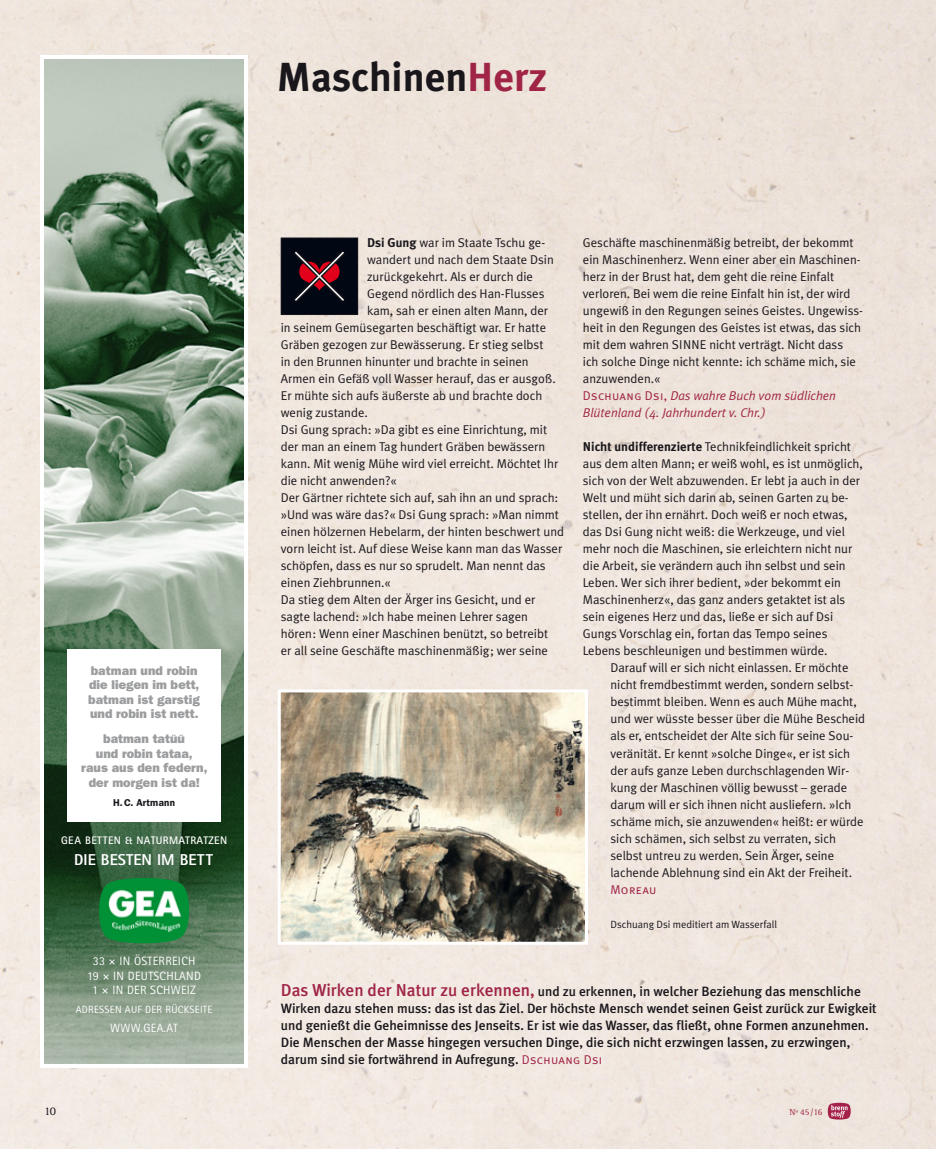
<style>
.page{position:relative;width:936px;height:1149px;background:#fff}
.page>*{position:absolute;margin:0;border:0;box-sizing:border-box;transform-origin:0 0}
.t1{font:700 40.5px "Meta Plus";color:#1a171c}
.t2{font:800 15.75px "Rotis Sans Serif";color:#fff}
.t3{font:500 13.5px/17px "Meta Plus";color:#1a171c}
.t4{font:12.75px/17px "Meta Plus Normal";color:#1a171c}
.t5{font:12.75px "Meta Plus Normal Caps";letter-spacing:.025em;color:#a02445}
.t6{font:800 12.45px/14.5px "Franklin ITCBQ";color:#9c9d9f}
.t7{font:12px/14.4px "Rotis Sans Serif";letter-spacing:.025em;color:#fff;text-align:center}
.t8{font:12px "Rotis Serif";color:#1a171c}
.t9{font:700 10.95px "Rotis Sans Serif";letter-spacing:.025em;color:#fff}
.t10{font:10.5px "Meta Plus Normal";color:#1a171c}
.t11{font:10.5px "Rotis Sans Serif";letter-spacing:.025em;color:#fff}
.t12{font:600 9.75px "Franklin ITCBQ";letter-spacing:.03em;color:#1a171c}
.t13{font:9px "Rotis Serif";color:#a02445}
.s1{color:#a02445}
.s2{font-family:"The Sans Expert"}
.s3{font-family:"Meta Plus";font-weight:700}
.s4{font-family:"Meta Plus Normal Caps";color:#a02445}
.s5{font-style:italic;color:#a02445}
.s6{font-size:17.25px;color:#a02445}
.s7{font-family:"Meta Plus Normal Caps";font-weight:400;font-size:12.75px;color:#a02445}
</style>
<div class="page">
<div style="left:0;top:0;width:935px;height:1148px;background:#efe5dd"></div>
<svg style="left:40px;top:55px;width:208px;height:1012px"></svg>
<svg style="left:827px;top:1102px;width:23px;height:17px"></svg>
<img style="left:45px;top:60px;width:198px;height:1003px">
<div style="left:67px;top:648px;width:154px;height:173px;background:#fff"></div>
<img style="left:99px;top:877px;width:80px;height:32px">
<img style="left:282px;top:693px;width:302px;height:247px">
<div style="left:278px;top:689px;width:310px;height:255px;border:3px solid #fff"></div>
<div style="left:281px;top:238px;width:76px;height:76px;background:#010713"></div>
<div style="left:281px;top:237px;width:77px;height:78px;border:1px solid #1a171c"></div>
<svg style="left:294px;top:251px;width:51px;height:51px"></svg>
<h1 class="t1" style="left:277px;top:61px;width:271px">Maschinen<span class="s1">Herz</span></h1>
<p class="t6" style="left:88px;top:663px;width:113px">batman und robin die liegen im bett, batman ist garstig und robin ist nett.</p>
<p class="t6" style="left:81px;top:732px;width:127px;text-align:center">batman tatüü<br>und robin tataa, raus aus den federn, der morgen ist da!</p>
<p class="t12" style="left:113px;top:799px;width:63px">H. C. Artmann</p>
<p class="t9" style="left:61px;top:836px;width:168px">GEA BETTEN &amp; NATURMATRATZEN</p>
<p class="t2" style="left:74px;top:853px;width:140px">DIE BESTEN IM BETT</p>
<p class="t7" style="left:87px;top:955px;width:115px">33 <span class="s2">*</span> IN ÖSTERREICH<br>19 <span class="s2">*</span> IN DEUTSCHLAND<br>1 <span class="s2">*</span> IN DER SCHWEIZ</p>
<p class="t11" style="left:76px;top:1005px;width:138px">ADRESSEN AUF DER RÜCKSEITE</p>
<p class="t7" style="left:110px;top:1021px;width:69px">WWW.GEA.AT</p>
<p class="t4" style="left:367px;top:235px;width:180px"><span class="s3">Dsi Gung</span> war im Staate Tschu ge -</p>
<p class="t4" style="left:367px;top:252px;width:188px">wandert und nach dem Staate Dsin</p>
<p class="t4" style="left:367px;top:269px;width:167px">zurückgekehrt. Als er durch die</p>
<p class="t4" style="left:367px;top:286px;width:179px">Gegend nördlich des Han-Flusses</p>
<p class="t4" style="left:367px;top:303px;width:183px">kam, sah er einen alten Mann, der</p>
<p class="t4" style="left:281px;top:320px;width:267px">in seinem Gemüsegarten beschäftigt war. Er hatte</p>
<p class="t4" style="left:281px;top:337px;width:264px">Gräben gezogen zur Bewässerung. Er stieg selbst</p>
<p class="t4" style="left:281px;top:354px;width:249px">in den Brunnen hinunter und brachte in seinen</p>
<p class="t4" style="left:281px;top:371px;width:276px">Armen ein Gefäß voll Wasser herauf, das er ausgoß.</p>
<p class="t4" style="left:281px;top:388px;width:263px">Er mühte sich aufs äußerste ab und brachte doch</p>
<p class="t4" style="left:281px;top:405px;width:89px">wenig zustande.</p>
<p class="t4" style="left:281px;top:422px;width:268px">Dsi Gung sprach: »Da gibt es eine Einrichtung, mit</p>
<p class="t4" style="left:281px;top:439px;width:266px">der man an einem Tag hundert Gräben bewässern</p>
<p class="t4" style="left:281px;top:456px;width:279px">kann. Mit wenig Mühe wird viel erreicht. Möchtet Ihr</p>
<p class="t4" style="left:281px;top:473px;width:118px">die nicht anwenden?«</p>
<p class="t4" style="left:281px;top:490px;width:279px">Der Gärtner richtete sich auf, sah ihn an und sprach:</p>
<p class="t4" style="left:281px;top:507px;width:280px">»Und was wäre das?« Dsi Gung sprach: »Man nimmt</p>
<p class="t4" style="left:281px;top:524px;width:285px">einen hölzernen Hebelarm, der hinten beschwert und</p>
<p class="t4" style="left:281px;top:541px;width:283px">vorn leicht ist. Auf diese Weise kann man das Wasser</p>
<p class="t4" style="left:281px;top:558px;width:266px">schöpfen, dass es nur so sprudelt. Man nennt das</p>
<p class="t4" style="left:281px;top:575px;width:112px">einen Ziehbrunnen.«</p>
<p class="t4" style="left:281px;top:592px;width:256px">Da stieg dem Alten der Ärger ins Gesicht, und er</p>
<p class="t4" style="left:281px;top:609px;width:249px">sagte lachend: »Ich habe meinen Lehrer sagen</p>
<p class="t4" style="left:281px;top:626px;width:269px">hören: Wenn einer Maschinen benützt, so betreibt</p>
<p class="t4" style="left:281px;top:643px;width:269px">er all seine Geschäfte maschinenmäßig; wer seine</p>
<p class="t4" style="left:583px;top:235px;width:282px">Geschäfte maschinenmäßig betreibt, der bekommt ein Maschinenherz. Wenn einer aber ein Maschinen - herz in der Brust hat, dem geht die reine Einfalt<br>ver loren. Bei wem die reine Einfalt hin ist, der wird ungewiß in den Regungen seines Geistes. Ungewiss - heit in den Regungen des Geistes ist etwas, das sich mit dem wahren SINNE nicht verträgt. Nicht dass<br>ich solche Dinge nicht kennte: ich schäme mich, sie anzuwenden.«<br><span class="s4">Dschuang Dsi,</span> <span class="s5">Das wahre Buch vom südlichen Blütenland (4. Jahrhundert v. Chr.)</span></p>
<p class="t4" style="left:583px;top:439px;width:281px"><span class="s3">Nicht undifferenzierte</span> Technikfeindlichkeit spricht aus dem alten Mann; er weiß wohl, es ist unmöglich, sich von der Welt abzuwenden. Er lebt ja auch in der Welt und müht sich darin ab, seinen Garten zu be - stellen, der ihn ernährt. Doch weiß er noch etwas, das Dsi Gung nicht weiß: die Werkzeuge, und viel mehr noch die Maschinen, sie erleichtern nicht nur die Arbeit, sie verändern auch ihn selbst und sein Leben. Wer sich ihrer bedient, »der bekommt ein Maschinen herz«, das ganz anders getaktet ist als sein eigenes Herz und das, ließe er sich auf Dsi Gungs Vorschlag ein, fortan das Tempo seines Lebens beschleunigen und bestimmen würde.</p>
<p class="t4" style="left:610px;top:660px;width:256px">Darauf will er sich nicht einlassen. Er möchte nicht fremdbestimmt werden, sondern selbst - bestimmt bleiben. Wenn es auch Mühe macht, und wer wüsste besser über die Mühe Bescheid als er, entscheidet der Alte sich für seine Sou - veränität. Er kennt »solche Dinge«, er ist sich der aufs ganze Leben durchschlagenden Wir - kung der Maschinen völlig bewusst – gerade darum will er sich ihnen nicht ausliefern. »Ich schäme mich, sie anzuwenden« heißt: er würde sich schämen, sich selbst zu verraten, sich selbst untreu zu werden. Sein Ärger, seine lachende Ablehnung sind ein Akt der Freiheit.</p>
<p class="t5" style="left:610px;top:881px;width:48px">Moreau</p>
<p class="t10" style="left:610px;top:919px;width:168px">Dschuang Dsi meditiert am Wasserfall</p>
<p class="t3" style="left:281px;top:982px;width:597px"><span class="s6">Das Wirken der Natur zu erkennen,</span> und zu erkennen, in welcher Beziehung das menschliche Wirken dazu stehen muss: das ist das Ziel. Der höchste Mensch wendet seinen Geist zurück zur Ewigkeit und genießt die Geheimnisse des Jenseits. Er ist wie das Wasser, das fließt, ohne Formen anzunehmen.<br>Die Menschen der Masse hingegen versuchen Dinge, die sich nicht erzwingen lassen, zu erzwingen, darum sind sie fortwährend in Aufregung. <span class="s7">Dschuang Dsi</span></p>
<p class="t8" style="left:44px;top:1106px;width:13px">10</p>
<p class="t13" style="left:789px;top:1108px;width:34px">Nº 45/16</p>
</div>
